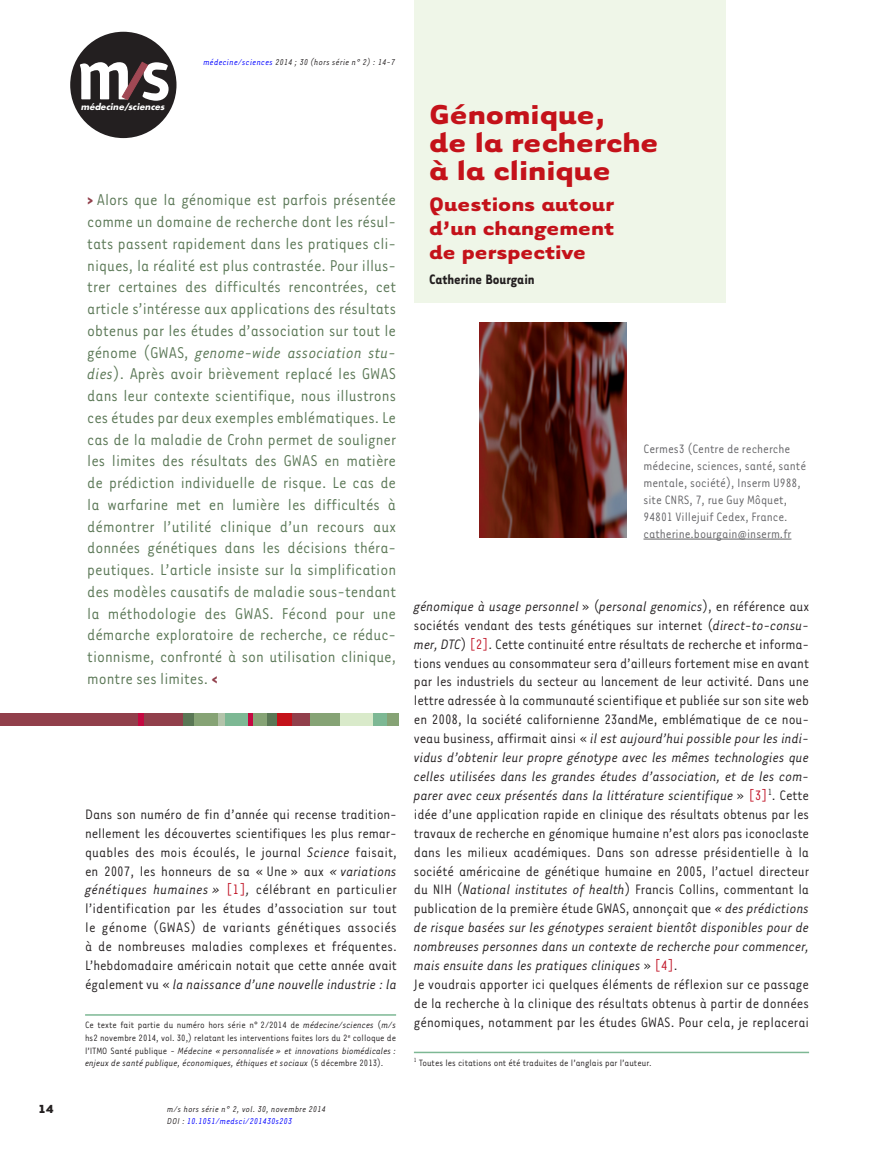
<style>
.page{position:relative;width:892px;height:1151px;background:#fff}
.page>*{position:absolute;margin:0;border:0;box-sizing:border-box;transform-origin:0 0}
.t1{font:700 31.5px/28.2px "Tarzana Wide";color:#c4121a}
.t2{font:700 22.5px/24px "Tarzana Wide";color:#c4121a;text-align:justify}
.t3{font:18px/21.8px "Tarzana Narrow";color:#5a7755;text-align:justify}
.t4{font:15.75px/18.9px "Tarzana Narrow";letter-spacing:-.005em;color:#231f20;text-align:justify}
.t5{font:700 15.75px "Tarzana Narrow";color:#231f20}
.t6{font:13.95px/17px "Tarzana Narrow";color:#636366}
.t7{font:700 13.5px "Tarzana Wide";color:#231f20}
.t8{font:10.5px/12.6px "Tarzana Narrow";color:#231f20;text-align:justify}
.t9{font:italic 9.75px/11.7px "Tarzana Narrow";letter-spacing:.025em;color:#231f20}
.t10{font:italic 700 8.55px "Futura";letter-spacing:.01em;color:#fff}
.s1{color:#00f}
.s2{font-weight:700;color:#913f4b}
.s3{font-style:italic}
.s4{color:#c11527}
</style>
<div class="page">
<div style="left:70px;top:32px;width:107px;height:106px;background:#231f20;border-radius:50%"></div>
<svg style="left:80px;top:62px;width:89px;height:39px"></svg>
<img style="left:479px;top:322px;width:148px;height:215px">
<div style="left:414px;top:0;width:312px;height:302px;background:#eff6e8"></div>
<hr style="left:644px;top:539px;width:147px;height:1px;background:#636366">
<hr style="left:414px;top:1051px;width:395px;height:2px;background:#7db894">
<div style="left:0;top:713px;width:184px;height:13px;background:#913f4b"></div>
<div style="left:183px;top:713px;width:14px;height:13px;background:#5a7755"></div>
<div style="left:266px;top:713px;width:11px;height:13px;background:#5a7755"></div>
<div style="left:194px;top:713px;width:25px;height:13px;background:#86a375"></div>
<div style="left:222px;top:713px;width:26px;height:13px;background:#7db894"></div>
<div style="left:372px;top:713px;width:17px;height:13px;background:#7db894"></div>
<div style="left:252px;top:713px;width:15px;height:13px;background:#86a375"></div>
<div style="left:388px;top:713px;width:11px;height:13px;background:#86a375"></div>
<div style="left:309px;top:713px;width:31px;height:13px;background:#86a375"></div>
<div style="left:340px;top:713px;width:32px;height:13px;background:#d9eaca"></div>
<div style="left:218px;top:713px;width:6px;height:13px;background:#b3c3aa"></div>
<div style="left:138px;top:713px;width:6px;height:13px;background:#c40941"></div>
<div style="left:248px;top:713px;width:5px;height:13px;background:#c40941"></div>
<div style="left:277px;top:713px;width:22px;height:13px;background:#c4121a"></div>
<div style="left:293px;top:713px;width:17px;height:13px;background:#913f4b"></div>
<hr style="left:85px;top:1014px;width:311px;height:1px;background:#7db894">
<p class="t10" style="left:81px;top:103px;width:85px">médecine/sciences</p>
<p class="t9" style="left:203px;top:57px;width:193px"><span class="s1">médecine/sciences</span> 2014 ; 30 (hors série n° 2) : 14-7</p>
<p class="t3" style="left:87px;top:191px;width:310px"><span class="s2">&gt;</span> Alors que la génomique est parfois présentée comme un domaine de recherche dont les résul&shy;tats passent rapidement dans les pratiques cli&shy;niques, la réalité est plus contrastée. Pour illus&shy;trer certaines des difficultés rencontrées, cet article s’intéresse aux applications des résultats obtenus par les études d’association sur tout le génome (GWAS, <span class="s3">genome-wide association stu&shy;dies</span>). Après avoir brièvement replacé les GWAS dans leur contexte scientifique, nous illustrons ces études par deux exemples emblématiques. Le cas de la maladie de Crohn permet de souligner les limites des résultats des GWAS en matière de prédiction individuelle de risque. Le cas de la warfarine met en lumière les difficultés à démontrer l’utilité clinique d’un recours aux données génétiques dans les décisions théra&shy;peutiques. L’article insiste sur la simplification des modèles causatifs de maladie sous-tendant la méthodologie des GWAS. Fécond pour une démarche exploratoire de recherche, ce réduc&shy;tionnisme, confronté à son utilisation clinique, montre ses limites. <span class="s2">&lt;</span></p>
<p class="t4" style="left:85px;top:806px;width:313px">Dans son numéro de fin d’année qui recense tradition&shy;nellement les découvertes scientifiques les plus remar&shy;quables des mois écoulés, le journal <span class="s3">Science</span> faisait, en 2007, les honneurs de sa « Une » aux <span class="s3">« variations génétiques humaines »</span> <span class="s4">[1]</span><span class="s3">,</span> célébrant en particulier l’identification par les études d’association sur tout le génome (GWAS) de variants génétiques associés à de nombreuses maladies complexes et fréquentes.<br>L’hebdomadaire américain notait que cette année avait également vu « <span class="s3">la naissance d’une nouvelle industrie : la</span></p>
<p class="t8" style="left:85px;top:1019px;width:313px">Ce texte fait partie du numéro hors série n° 2/2014 de <span class="s3">médecine/sciences</span> (<span class="s3">m/s </span>hs2 novembre 2014, vol. 30,) relatant les interventions faites lors du 2<sup>e</sup> colloque de l’ITMO Santé publique - <span class="s3">Médecine « personnalisée » et innovations biomédicales : enjeux de santé publique, économiques, éthiques et sociaux</span> (5 décembre 2013).</p>
<p class="t7" style="left:38px;top:1104px;width:18px">14</p>
<p class="t9" style="left:167px;top:1103px;width:160px">m/s hors série n° 2, vol. 30, novembre 2014<br>DOI : <span class="s1">10.1051/medsci/201430s203</span></p>
<h1 class="t1" style="left:429px;top:104px;width:231px">Génomique,<br>de la recherche à la clinique</h1>
<h2 class="t2" style="left:429px;top:194px;width:187px">Questions autour d’un changement de perspective</h2>
<p class="t5" style="left:429px;top:274px;width:107px">Catherine Bourgain</p>
<p class="t6" style="left:644px;top:441px;width:164px">Cermes3 (Centre de recherche médecine, sciences, santé, santé mentale, société), Inserm U988, site CNRS, 7, rue Guy Môquet,<br>94801 Villejuif Cedex, France. catherine.bourgain@inserm.fr</p>
<p class="t4" style="left:414px;top:598px;width:397px;text-align:left"><span class="s3">génomique à usage personnel</span> » (<span class="s3">personal genomics</span>), en référence aux sociétés vendant des tests génétiques sur internet (<span class="s3">direct-to-consu&shy;mer, DTC</span>) <span class="s4">[2]</span>. Cette continuité entre résultats de recherche et informa&shy;tions vendues au consommateur sera d’ailleurs fortement mise en avant par les industriels du secteur au lancement de leur activité. Dans une lettre adressée à la communauté scientifique et publiée sur son site web en 2008, la société californienne 23andMe, emblématique de ce nou&shy;veau business, affirmait ainsi « <span class="s3">il est aujourd’hui possible pour les indi&shy;vidus d’obtenir leur propre génotype avec les mêmes technologies que celles utilisées dans les grandes études d’association, et de les com&shy;parer avec ceux présentés dans la littérature scientifique</span> » <span class="s4">[3]</span><sup>1</sup>. Cette idée d’une application rapide en clinique des résultats obtenus par les travaux de recherche en génomique humaine n’est alors pas iconoclaste dans les milieux académiques. Dans son adresse présidentielle à la société américaine de génétique humaine en 2005, l’actuel directeur du NIH (<span class="s3">National institutes of health</span>) Francis Collins, commentant la publication de la première étude GWAS, annonçait que <span class="s3">« des prédictions de risque basées sur les génotypes seraient bientôt disponibles pour de nombreuses personnes dans un contexte de recherche pour commencer, mais ensuite dans les pratiques cliniques</span> » <span class="s4">[4]</span>.<br>Je voudrais apporter ici quelques éléments de réflexion sur ce passage de la recherche à la clinique des résultats obtenus à partir de données génomiques, notamment par les études GWAS. Pour cela, je replacerai</p>
<p class="t8" style="left:414px;top:1057px;width:239px"><sup>1</sup> Toutes les citations ont été traduites de l’anglais par l’auteur.</p>
</div>
